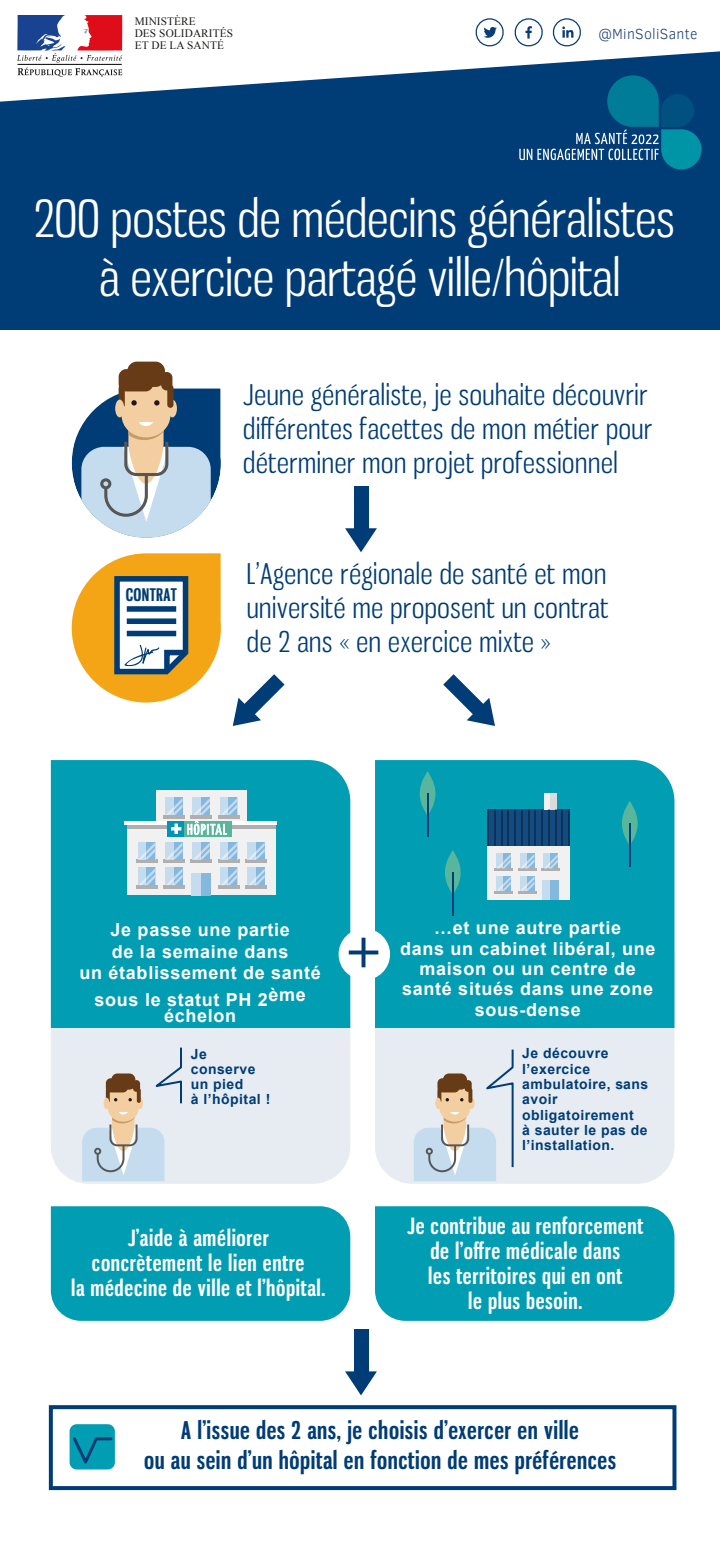
<style>
.page{position:relative;width:720px;height:1556px;background:#fff}
.page>*{position:absolute;margin:0;border:0;box-sizing:border-box;transform-origin:0 0}
.t1{font:62.9px "Gnuolane Rg";color:#003c76}
.t2{font:50px/59px "Gnuolane Bk";letter-spacing:.005em;color:#fff;text-align:center}
.t3{font:28px/34px "Gnuolane Bk";letter-spacing:.025em;color:#003c76}
.t4{font:700 24px/30px "Gnuolane Rg";letter-spacing:.025em;color:#003c76;text-align:center}
.t5{font:700 22px/25px "Gnuolane Rg";letter-spacing:.03em;color:#fff;text-align:center}
.t6{font:700 18px/20.4px "Arial";letter-spacing:.04em;color:#fff;text-align:center}
.t7{font:700 17.1px "Gnuolane Rg";letter-spacing:.025em;color:#003c76}
.t8{font:300 15px "Clear Sans";letter-spacing:.02em;color:#284679;scale:.95 1}
.t9{font:700 14px/15.3px "Arial";letter-spacing:.035em;color:#003c76}
.t10{font:11.3px/12px "Times New Roman";letter-spacing:.01em;color:#1d1c1a}
</style>
<div class="page">
<div style="left:51px;top:1028px;width:299px;height:156px;background:#e6ecf1"></div>
<div style="left:375px;top:1028px;width:299px;height:156px;background:#e6ecf1"></div>
<div style="left:51px;top:1206px;width:299px;height:115px;background:#019db3"></div>
<div style="left:375px;top:1206px;width:299px;height:115px;background:#019db3"></div>
<div style="left:51px;top:760px;width:299px;height:268px;background:#019db3"></div>
<div style="left:375px;top:760px;width:299px;height:268px;background:#019db3"></div>
<div style="left:0;top:6px;width:720px;height:323px;background:#003c76"></div>
<svg style="left:0;top:6px;width:720px;height:96px;fill:#fff"></svg>
<svg style="left:17px;top:15px;width:105px;height:62px;background:#b899ab"></svg>
<svg style="left:513px;top:18px;width:31px;height:29px"></svg>
<svg style="left:474px;top:18px;width:31px;height:29px"></svg>
<svg style="left:552px;top:18px;width:30px;height:29px"></svg>
<div style="left:127px;top:362px;width:38px;height:25px;background:#673b16;border-radius:9px"></div>
<svg style="left:72px;top:369px;width:149px;height:169px"></svg>
<div style="left:354px;top:486px;width:14px;height:45px;background:#003c76"></div>
<svg style="left:345px;top:528px;width:32px;height:24px"></svg>
<div style="left:354px;top:1329px;width:14px;height:45px;background:#003c76"></div>
<svg style="left:345px;top:1371px;width:32px;height:24px"></svg>
<svg style="left:233px;top:674px;width:52px;height:52px"></svg>
<svg style="left:443px;top:674px;width:52px;height:52px"></svg>
<div style="left:157px;top:790px;width:90px;height:32px;background:#f2f1f1"></div>
<div style="left:128px;top:828px;width:148px;height:67px;background:#f2f1f1"></div>
<hr style="left:127px;top:825px;width:149px;height:3px;background:#afafaf">
<hr style="left:136px;top:859px;width:21px;height:3px;background:#afafaf">
<hr style="left:136px;top:885px;width:21px;height:3px;background:#afafaf">
<hr style="left:163px;top:859px;width:22px;height:3px;background:#afafaf">
<div style="left:165px;top:842px;width:18px;height:17px;background:#c5dcef"></div>
<hr style="left:163px;top:885px;width:22px;height:3px;background:#afafaf">
<div style="left:165px;top:868px;width:18px;height:17px;background:#c5dcef"></div>
<hr style="left:190px;top:859px;width:22px;height:3px;background:#afafaf">
<div style="left:191px;top:873px;width:20px;height:22px;background:#c5dcef"></div>
<div style="left:201px;top:873px;width:10px;height:22px;background:#85b8df"></div>
<hr style="left:218px;top:859px;width:22px;height:3px;background:#afafaf">
<div style="left:220px;top:842px;width:17px;height:17px;background:#c5dcef"></div>
<hr style="left:163px;top:815px;width:22px;height:3px;background:#afafaf">
<div style="left:165px;top:797px;width:18px;height:18px;background:#c5dcef"></div>
<div style="left:174px;top:797px;width:9px;height:18px;background:#85b8df"></div>
<div style="left:193px;top:797px;width:17px;height:18px;background:#c5dcef"></div>
<div style="left:201px;top:797px;width:9px;height:18px;background:#85b8df"></div>
<hr style="left:218px;top:815px;width:22px;height:3px;background:#afafaf">
<div style="left:220px;top:797px;width:17px;height:18px;background:#c5dcef"></div>
<div style="left:229px;top:797px;width:8px;height:18px;background:#85b8df"></div>
<hr style="left:218px;top:885px;width:22px;height:3px;background:#afafaf">
<div style="left:220px;top:868px;width:17px;height:17px;background:#c5dcef"></div>
<hr style="left:245px;top:859px;width:22px;height:3px;background:#afafaf">
<hr style="left:245px;top:885px;width:22px;height:3px;background:#afafaf">
<hr style="left:125px;top:822px;width:152px;height:3px;background:#fff">
<div style="left:182px;top:821px;width:49px;height:16px;background:#57b69c"></div>
<div style="left:168px;top:821px;width:16px;height:16px;background:#0095b5"></div>
<svg style="left:248px;top:842px;width:17px;height:17px"></svg>
<svg style="left:221px;top:842px;width:16px;height:17px"></svg>
<svg style="left:193px;top:842px;width:17px;height:18px"></svg>
<svg style="left:166px;top:798px;width:71px;height:37px"></svg>
<svg style="left:166px;top:842px;width:17px;height:17px"></svg>
<svg style="left:166px;top:868px;width:17px;height:17px"></svg>
<svg style="left:221px;top:868px;width:16px;height:17px"></svg>
<svg style="left:248px;top:868px;width:17px;height:17px"></svg>
<svg style="left:138px;top:868px;width:17px;height:17px"></svg>
<svg style="left:138px;top:842px;width:17px;height:17px"></svg>
<svg style="left:82px;top:1045px;width:101px;height:136px;background:#d3d7da"></svg>
<svg style="left:414px;top:1047px;width:101px;height:134px;background:#d1d5d8"></svg>
<div style="left:339px;top:928px;width:51px;height:52px;background:#fff;border-radius:50%"></div>
<div style="left:487px;top:846px;width:83px;height:54px;background:#f2f1f1"></div>
<hr style="left:494px;top:868px;width:19px;height:3px;background:#afafaf">
<div style="left:496px;top:853px;width:15px;height:15px;background:#c5dcef"></div>
<div style="left:503px;top:853px;width:8px;height:15px;background:#85b8df"></div>
<hr style="left:494px;top:891px;width:19px;height:3px;background:#afafaf">
<hr style="left:518px;top:868px;width:18px;height:3px;background:#afafaf">
<div style="left:520px;top:853px;width:14px;height:15px;background:#c5dcef"></div>
<div style="left:527px;top:853px;width:7px;height:15px;background:#85b8df"></div>
<hr style="left:518px;top:891px;width:18px;height:3px;background:#afafaf">
<hr style="left:541px;top:868px;width:19px;height:3px;background:#afafaf">
<div style="left:543px;top:853px;width:15px;height:15px;background:#c5dcef"></div>
<div style="left:551px;top:853px;width:7px;height:15px;background:#85b8df"></div>
<div style="left:542px;top:880px;width:17px;height:20px;background:#c5dcef"></div>
<div style="left:551px;top:880px;width:8px;height:20px;background:#85b8df"></div>
<svg style="left:544px;top:854px;width:14px;height:15px"></svg>
<svg style="left:521px;top:854px;width:13px;height:14px"></svg>
<svg style="left:520px;top:876px;width:14px;height:15px"></svg>
<svg style="left:496px;top:876px;width:15px;height:15px"></svg>
<svg style="left:497px;top:854px;width:14px;height:14px"></svg>
<div style="left:487px;top:809px;width:83px;height:37px;background:#144c81"></div>
<svg style="left:544px;top:793px;width:7px;height:16px"></svg>
<div style="left:551px;top:793px;width:6px;height:16px;background:#dcdbdb"></div>
<hr style="left:487px;top:809px;width:2px;height:37px;background:#a9aaac">
<hr style="left:494px;top:809px;width:2px;height:37px;background:#a9aaac">
<hr style="left:501px;top:809px;width:2px;height:37px;background:#a9aaac">
<hr style="left:507px;top:809px;width:2px;height:37px;background:#a9aaac">
<hr style="left:514px;top:809px;width:2px;height:37px;background:#a9aaac">
<hr style="left:521px;top:809px;width:2px;height:37px;background:#a9aaac">
<hr style="left:528px;top:809px;width:2px;height:37px;background:#a9aaac">
<hr style="left:534px;top:809px;width:2px;height:37px;background:#a9aaac">
<hr style="left:541px;top:809px;width:2px;height:37px;background:#a9aaac">
<hr style="left:548px;top:809px;width:2px;height:37px;background:#a9aaac">
<hr style="left:555px;top:809px;width:2px;height:37px;background:#a9aaac">
<hr style="left:561px;top:809px;width:2px;height:37px;background:#a9aaac">
<hr style="left:568px;top:809px;width:2px;height:37px;background:#a9aaac">
<svg style="left:622px;top:801px;width:16px;height:45px"></svg>
<hr style="left:629px;top:823px;width:1px;height:44px;background:#003c76">
<svg style="left:445px;top:850px;width:16px;height:45px"></svg>
<hr style="left:452px;top:872px;width:1px;height:44px;background:#003c76">
<svg style="left:420px;top:771px;width:15px;height:45px"></svg>
<hr style="left:427px;top:793px;width:1px;height:44px;background:#003c76">
<div style="left:49px;top:1405px;width:627px;height:85px;border:4px solid #003c76"></div>
<div style="left:70px;top:1424px;width:45px;height:45px;background:#019db3;border-radius:7px"></div>
<svg style="left:70px;top:1437px;width:44px;height:32px"></svg>
<svg style="left:72px;top:553px;width:149px;height:149px"></svg>
<svg style="left:519px;top:129px;width:140px;height:31px"></svg>
<div style="left:661px;top:94px;width:33px;height:33px;background:#00517f;border-radius:16px"></div>
<div style="left:661px;top:129px;width:41px;height:41px;background:#0094a7;border-radius:20px"></div>
<div style="left:607px;top:75px;width:52px;height:52px;background:#007c99;border-radius:25px"></div>
<p class="t10" style="left:135px;top:15px;width:100px">MINISTÈRE<br>DES SOLIDARITÉS<br>ET DE LA SANTÉ</p>
<p class="t8" style="left:598px;top:24px;width:106px">@MinSoliSante</p>
<h2 class="t2" style="left:34px;top:188px;width:642px">200 postes de médecins généralistes à exercice partagé ville/hôpital</h2>
<p class="t7" style="left:126px;top:584px;width:53px">CONTRAT</p>
<p class="t3" style="left:243px;top:378px;width:410px">Jeune généraliste, je souhaite découvrir différentes facettes de mon métier pour déterminer mon projet professionnel</p>
<p class="t3" style="left:247px;top:556px;width:363px;text-align:justify">L’Agence régionale de santé et mon université me proposent un contrat de 2 ans « en exercice mixte »</p>
<p class="t6" style="left:80px;top:919px;width:243px;line-height:21.6px">Je passe une partie<br>de la semaine dans<br>un établissement de santé</p>
<p class="t6" style="left:95px;top:992px;width:213px;line-height:16px">sous le statut PH 2ème échelon</p>
<p class="t9" style="left:191px;top:1046px;width:81px">Je conserve un pied<br>à l’hôpital !</p>
<h1 class="t1" style="left:347px;top:915px;width:35px">+</h1>
<p class="t6" style="left:400px;top:918px;width:257px">…et une autre partie<br>dans un cabinet libéral, une maison ou un centre de santé situés dans une zone sous-dense</p>
<p class="t9" style="left:522px;top:1046px;width:128px">Je découvre l’exercice ambulatoire, sans avoir obligatoirement<br>à sauter le pas de l’installation.</p>
<p class="t5" style="left:71px;top:1225px;width:256px">J’aide à améliorer concrètement le lien entre<br>la médecine de ville et l’hôpital.</p>
<p class="t5" style="left:407px;top:1213px;width:238px">Je contribue au renforcement de l’offre médicale dans<br>les territoires qui en ont<br>le plus besoin.</p>
<p class="t4" style="left:144px;top:1415px;width:473px">A l’issue des 2 ans, je choisis d’exercer en ville<br>ou au sein d’un hôpital en fonction de mes préférences</p>
</div>
